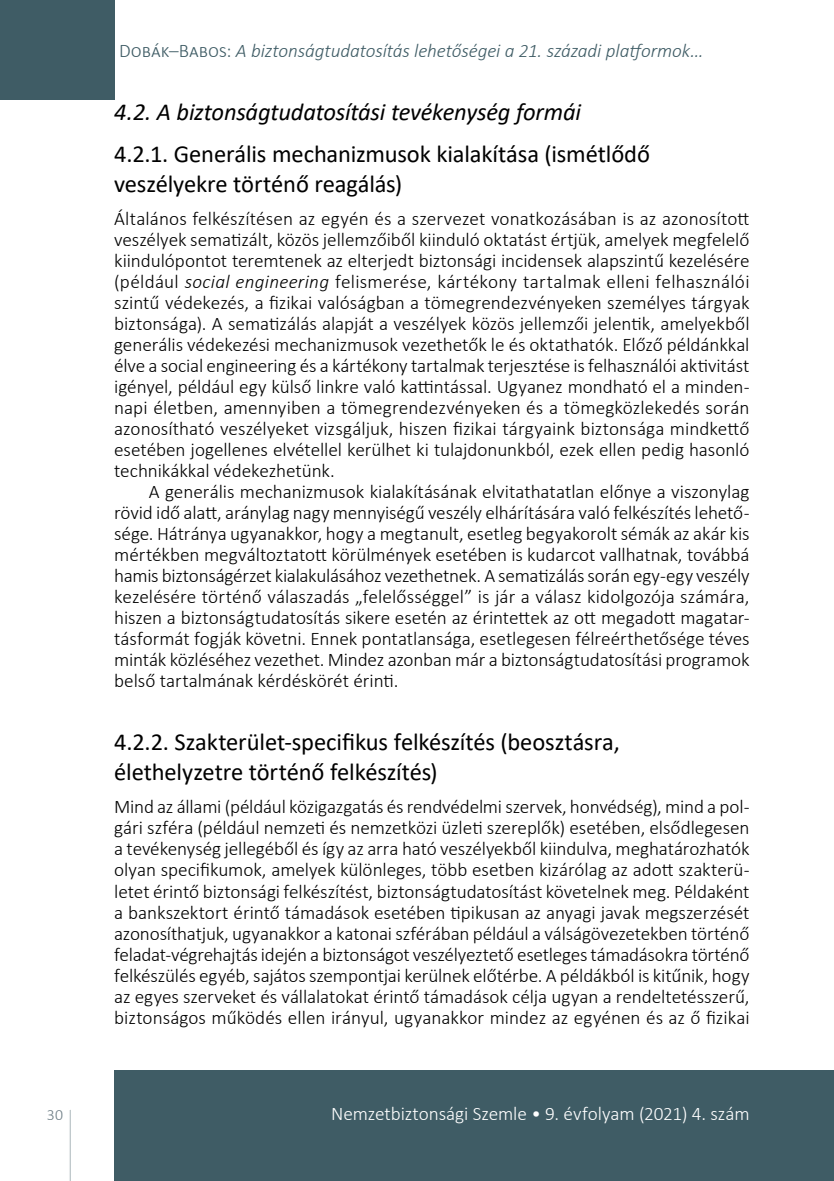
<style>
.page{position:relative;width:834px;height:1181px;background:#fff}
.page>*{position:absolute;margin:0;border:0;box-sizing:border-box;transform-origin:0 0}
.t1{font:24.5px/29.4px "Calibri";letter-spacing:-.005em;color:#000}
.t2{font:italic 24.5px "Calibri";letter-spacing:-.01em;color:#000}
.t3{font:300 19.25px/21px "Calibri";letter-spacing:-.005em;color:#000;text-align:justify}
.t4{font:italic 300 19.25px "Calibri";letter-spacing:-.005em;color:#3f5c65}
.t5{font:300 19.25px "Calibri";letter-spacing:-.005em;color:#fff}
.t6{font:300 15.75px "Calibri";color:#6c7c84}
.s1{font-style:normal}
.s2{font-style:italic}
</style>
<div class="page">
<svg style="left:69px;top:1110px;width:2px;height:71px"></svg>
<div style="left:0;top:0;width:114px;height:99px;background:#3f5c65"></div>
<div style="left:114px;top:1070px;width:719px;height:111px;background:#3f5c65"></div>
<hr style="left:833px;top:1070px;width:1px;height:111px;background:#3f5c65">
<p class="t4" style="left:119px;top:39px;width:585px"><span class="s1">Dobák–Babos:</span> A biztonságtudatosítás lehetőségei a -21. századi platformok…</p>
<p class="t2" style="left:114px;top:95px;width:468px">4.2. A biztonságtudatosítási tevékenység formái</p>
<p class="t1" style="left:114px;top:139px;width:537px">4.2.1. Generális mechanizmusok kialakítása (ismétlődő veszélyekre történő reagálás)</p>
<p class="t3" style="left:114px;top:208px;width:637px">Általános felkészítésen az egyén és a szervezet vonatkozásában is az azonosított veszélyek sematizált, közös jellemzőiből kiinduló oktatást értjük, amelyek megfelelő kiindulópontot teremtenek az elterjedt biztonsági incidensek alapszintű kezelésére (például <span class="s2">social engineering</span> felismerése, kártékony tartalmak elleni felhasználói szintű védekezés, a fizikai valóságban a tömegrendezvényeken személyes tárgyak biztonsága). A sematizálás alapját a veszélyek közös jellemzői jelentik, amelyekből generális védekezési mechanizmusok vezethetők le és oktathatók. Előző példánkkal élve a social engineering és a kártékony tartalmak terjesztése is felhasználói aktivitást igényel, például egy külső linkre való kattintással. Ugyanez mondható el a minden&shy;napi életben, amennyiben a tömegrendezvényeken és a tömegközlekedés során azonosítható veszélyeket vizsgáljuk, hiszen fizikai tárgyaink biztonsága mindkettő esetében jogellenes elvétellel kerülhet ki tulajdonunkból, ezek ellen pedig hasonló technikákkal védekezhetünk.</p>
<p class="t3" style="left:114px;top:481px;width:637px;text-indent:35px">A generális mechanizmusok kialakításának elvitathatatlan előnye a viszonylag rövid idő alatt, aránylag nagy mennyiségű veszély elhárítására való felkészítés lehető&shy;sége. Hátránya ugyanakkor, hogy a megtanult, esetleg begyakorolt sémák az akár kis mértékben megváltoztatott körülmények esetében is kudarcot vallhatnak, továbbá hamis biztonságérzet kialakulásához vezethetnek. A sematizálás során egy-egy veszély kezelésére történő válaszadás „felelősséggel” is jár a válasz kidolgozója számára, hiszen a biztonságtudatosítás sikere esetén az érintettek az ott megadott magatar&shy;tásformát fogják követni. Ennek pontatlansága, esetlegesen félreérthetősége téves minták közléséhez vezethet. Mindez azonban már a biztonságtudatosítási programok belső tartalmának kérdéskörét érinti.</p>
<p class="t1" style="left:114px;top:727px;width:507px">4.2.2. Szakterület-specifikus felkészítés (beosztásra, élethelyzetre történő felkészítés)</p>
<p class="t3" style="left:114px;top:796px;width:636px">Mind az állami (például közigazgatás és rendvédelmi szervek, honvédség), mind a pol&shy;gári szféra (például nemzeti és nemzetközi üzleti szereplők) esetében, elsődlegesen a tevékenység jellegéből és így az arra ható veszélyekből kiindulva, meghatározhatók olyan specifikumok, amelyek különleges, több esetben kizárólag az adott szakterü&shy;letet érintő biztonsági felkészítést, biztonságtudatosítást követelnek meg. Példaként a bankszektort érintő támadások esetében tipikusan az anyagi javak megszerzését azonosíthatjuk, ugyanakkor a katonai szférában például a válságövezetekben történő feladat-végrehajtás idején a biztonságot veszélyeztető esetleges támadásokra történő felkészülés egyéb, sajátos szempontjai kerülnek előtérbe. A példákból is kitűnik, hogy az egyes szerveket és vállalatokat érintő támadások célja ugyan a rendeltetésszerű, biztonságos működés ellen irányul, ugyanakkor mindez az egyénen és az ő fizikai</p>
<p class="t6" style="left:47px;top:1105px;width:18px">30</p>
<p class="t5" style="left:331px;top:1102px;width:420px">Nemzetbiztonsági Szemle • 9. évfolyam (2021) 4. szám</p>
</div>
